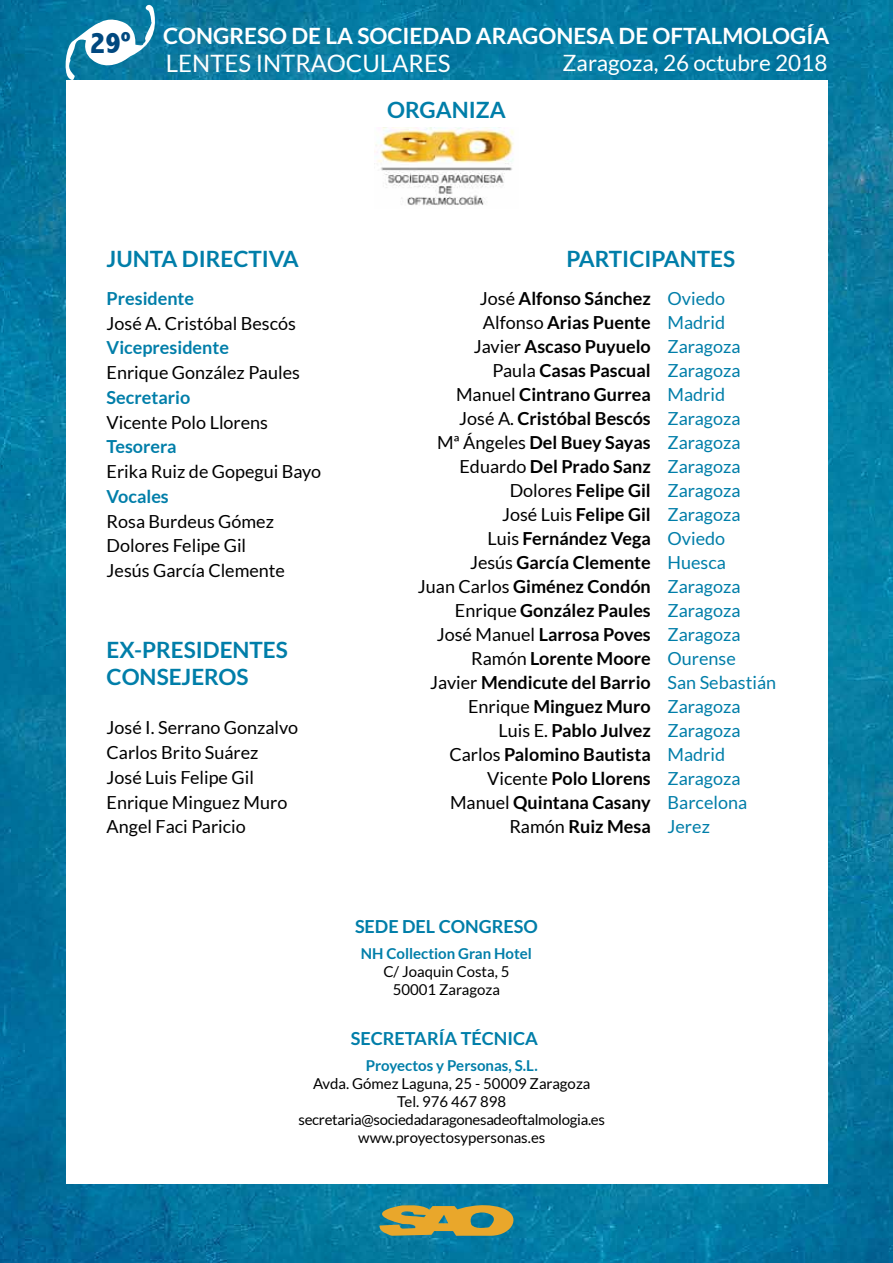
<style>
.page{position:relative;width:893px;height:1263px;background:#fff}
.page>*{position:absolute;margin:0;border:0;box-sizing:border-box;transform-origin:0 0}
.t1{font:800 condensed 30.6px "Abadi";color:#00487f}
.t2{font:24px "Lato";color:#fff}
.t3{font:700 22.5px/27px "Lato";color:#007ea9}
.t4{font:700 22.5px "Lato";color:#fff}
.t5{font:22.5px "Lato";color:#fff}
.t6{font:700 18px/24px "Lato";color:#000;text-align:right}
.t7{font:18px/24.8px "Lato";color:#000}
.t8{font:18px/24px "Lato";color:#007ea9}
.t9{font:700 18px "Lato";color:#007ea9}
.t10{font:15px/18px "Lato";color:#000;text-align:center}
.t11{font:700 15px "Lato";color:#007ea9}
.s1{font-weight:400}
</style>
<div class="page">
<img style="left:0;top:0;width:893px;height:1263px">
<div style="left:66px;top:80px;width:761px;height:1103px;background:#fff"></div>
<svg style="left:63px;top:3px;width:97px;height:81px"></svg>
<svg style="left:379px;top:1205px;width:134px;height:31px;background:#aa9b4c"></svg>
<img style="left:375px;top:128px;width:139px;height:78px">
<h1 class="t1" style="left:90px;top:25px;width:43px">29º</h1>
<p class="t4" style="left:163px;top:23px;width:668px">CONGRESO DE LA SOCIEDAD ARAGONESA DE OFTALMOLOGÍA</p>
<h2 class="t2" style="left:166px;top:50px;width:286px">LENTES INTRAOCULARES</h2>
<p class="t5" style="left:563px;top:51px;width:266px">Zaragoza, 26 octubre 2018</p>
<p class="t3" style="left:387px;top:96px;width:120px">ORGANIZA</p>
<p class="t3" style="left:107px;top:245px;width:194px">JUNTA DIRECTIVA</p>
<p class="t9" style="left:107px;top:288px;width:89px">Presidente</p>
<p class="t7" style="left:107px;top:311px;width:191px">José A. Cristóbal Bescós</p>
<p class="t9" style="left:107px;top:337px;width:124px">Vicepresidente</p>
<p class="t7" style="left:107px;top:360px;width:195px">Enrique González Paules</p>
<p class="t9" style="left:107px;top:387px;width:85px">Secretario</p>
<p class="t7" style="left:107px;top:410px;width:163px">Vicente Polo Llorens</p>
<p class="t9" style="left:107px;top:436px;width:72px">Tesorera</p>
<p class="t7" style="left:107px;top:459px;width:216px">Erika Ruiz de Gopegui Bayo</p>
<p class="t9" style="left:107px;top:486px;width:64px">Vocales</p>
<p class="t7" style="left:107px;top:509px;width:180px">Rosa Burdeus Gómez<br>Dolores Felipe Gil<br>Jesús García Clemente</p>
<p class="t3" style="left:107px;top:636px;width:183px">EX-PRESIDENTES<br>CONSEJEROS</p>
<p class="t7" style="left:107px;top:715px;width:193px">José I. Serrano Gonzalvo<br>Carlos Brito Suárez<br>José Luis Felipe Gil<br>Enrique Minguez Muro<br>Angel Faci Paricio</p>
<p class="t3" style="left:566px;top:245px;width:170px">PARTICIPANTES</p>
<p class="t6" style="left:418px;top:286px;width:234px"><span class="s1">José</span> Alfonso Sánchez<br><span class="s1">Alfonso</span> Arias Puente<br><span class="s1">Javier</span> Ascaso Puyuelo<br><span class="s1">Paula</span> Casas Pascual<br><span class="s1">Manuel</span> Cintrano Gurrea<br><span class="s1">José A.</span> Cristóbal Bescós<br><span class="s1">Mª Ángeles</span> Del Buey Sayas<br><span class="s1">Eduardo</span> Del Prado Sanz<br><span class="s1">Dolores</span> Felipe Gil<br><span class="s1">José Luis</span> Felipe Gil<br><span class="s1">Luis</span> Fernández Vega<br><span class="s1">Jesús</span> García Clemente<br><span class="s1">Juan Carlos</span> Giménez Condón<br><span class="s1">Enrique</span> González Paules<br><span class="s1">José Manuel</span> Larrosa Poves<br><span class="s1">Ramón</span> Lorente Moore<br><span class="s1">Javier</span> Mendicute del Barrio<br><span class="s1">Enrique</span> Minguez Muro<br><span class="s1">Luis E.</span> Pablo Julvez<br><span class="s1">Carlos</span> Palomino Bautista<br><span class="s1">Vicente</span> Polo Llorens<br><span class="s1">Manuel</span> Quintana Casany<br><span class="s1">Ramón</span> Ruiz Mesa</p>
<p class="t8" style="left:668px;top:286px;width:110px">Oviedo<br>Madrid<br>Zaragoza<br>Zaragoza<br>Madrid<br>Zaragoza<br>Zaragoza<br>Zaragoza<br>Zaragoza<br>Zaragoza<br>Oviedo<br>Huesca<br>Zaragoza<br>Zaragoza<br>Zaragoza<br>Ourense<br>San Sebastián<br>Zaragoza<br>Zaragoza<br>Madrid<br>Zaragoza<br>Barcelona<br>Jerez</p>
<p class="t9" style="left:355px;top:916px;width:184px">SEDE DEL CONGRESO</p>
<p class="t11" style="left:361px;top:945px;width:173px">NH Collection Gran Hotel</p>
<p class="t10" style="left:383px;top:962px;width:128px">C/ Joaquin Costa, 5<br>50001 Zaragoza</p>
<p class="t9" style="left:351px;top:1028px;width:189px">SECRETARÍA TÉCNICA</p>
<p class="t11" style="left:366px;top:1057px;width:173px">Proyectos y Personas, S.L.</p>
<p class="t10" style="left:298px;top:1074px;width:308px">Avda. Gómez Laguna, 25 - 50009 Zaragoza<br>Tel. 976 467 898 secretaria@sociedadaragonesadeoftalmologia.es www.proyectosypersonas.es</p>
</div>
